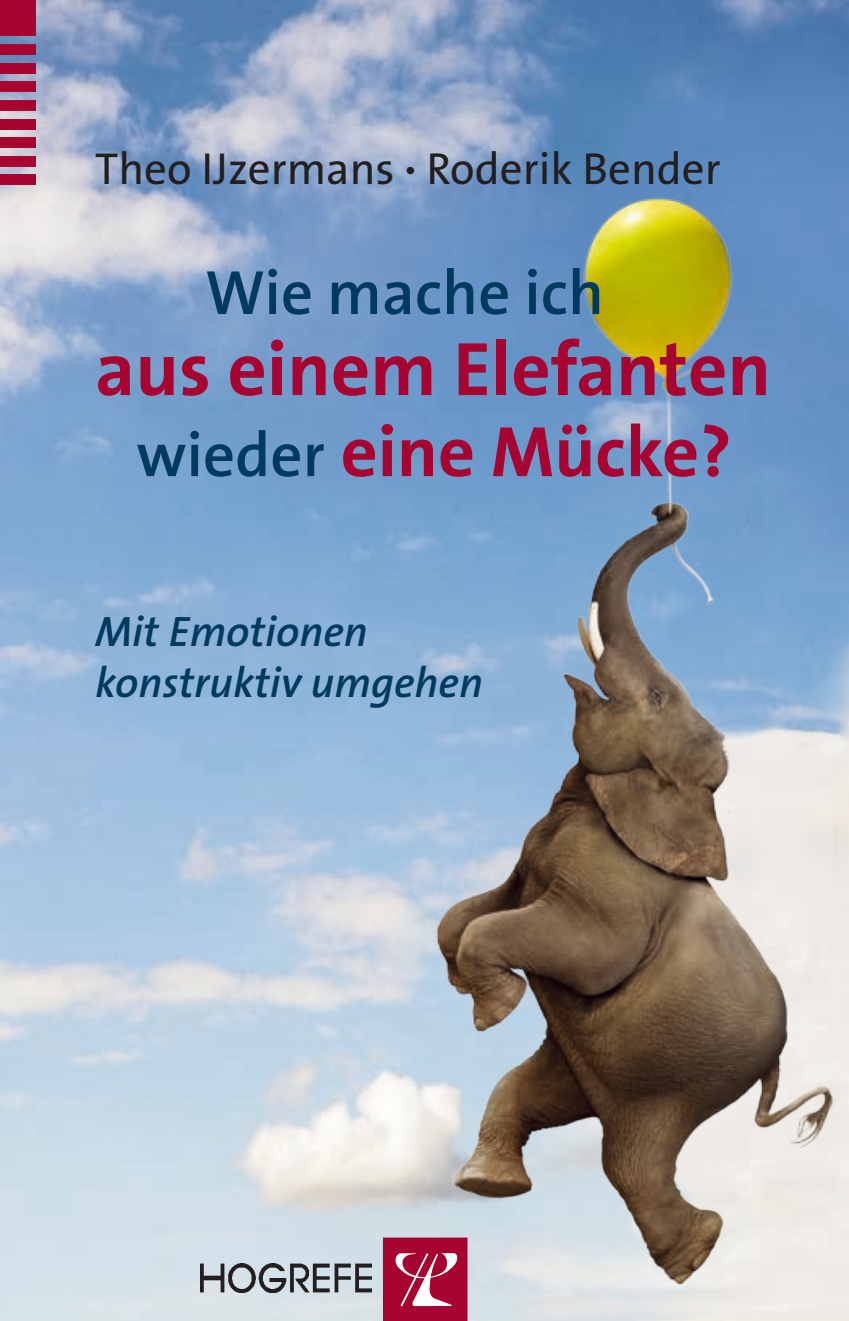
<style>
.page{position:relative;width:849px;height:1321px;background:#fff}
.page>*{position:absolute;margin:0;border:0;box-sizing:border-box;transform-origin:0 0}
.t1{font:700 76.5px "The Sans B7";color:#a70431}
.t2{font:700 72px "The Sans B7";color:#a70431}
.t3{font:600 63px "The Sans B6";color:#003a5e}
.t4{font:45px "The Sans B5 Plain";color:#231f20}
.t5{font:italic 600 42.75px/51.3px "The Sans B6";color:#003a5e}
.s1{font-family:"The Sans B7";font-weight:700}
.s2{font-family:"The Sans B6";font-weight:600;font-size:63px;color:#003a5e}
</style>
<div class="page">
<img style="left:0;top:0;width:848px;height:1320px">
<img style="left:420px;top:171px;width:426px;height:1122px">
<svg style="left:383px;top:1237px;width:84px;height:83px;background:#b3284f"></svg>
<div style="left:0;top:0;width:35px;height:36px;background:#a70431"></div>
<div style="left:0;top:44px;width:35px;height:11px;background:#a70431"></div>
<div style="left:0;top:119px;width:35px;height:10px;background:#a70431"></div>
<div style="left:0;top:100px;width:35px;height:10px;background:#a70431"></div>
<div style="left:0;top:81px;width:35px;height:11px;background:#a70431"></div>
<div style="left:0;top:63px;width:35px;height:10px;background:#a70431"></div>
<div style="left:0;top:137px;width:35px;height:11px;background:#a70431"></div>
<div style="left:0;top:156px;width:35px;height:11px;background:#a70431"></div>
<div style="left:0;top:175px;width:35px;height:10px;background:#a70431"></div>
<img style="left:200px;top:1263px;width:171px;height:28px">
<p class="t4" style="left:95px;top:145px;width:627px">Theo IJzermans <span class="s1">·</span> Roderik Bender</p>
<h3 class="t3" style="left:205px;top:260px;width:400px">Wie mache ich</h3>
<h1 class="t1" style="left:95px;top:329px;width:677px">aus einem Elefanten</h1>
<h2 class="t2" style="left:136px;top:414px;width:596px"><span class="s2">wieder</span> eine Mücke?</h2>
<p class="t5" style="left:95px;top:607px;width:389px">Mit Emotionen konstruktiv umgehen</p>
</div>
